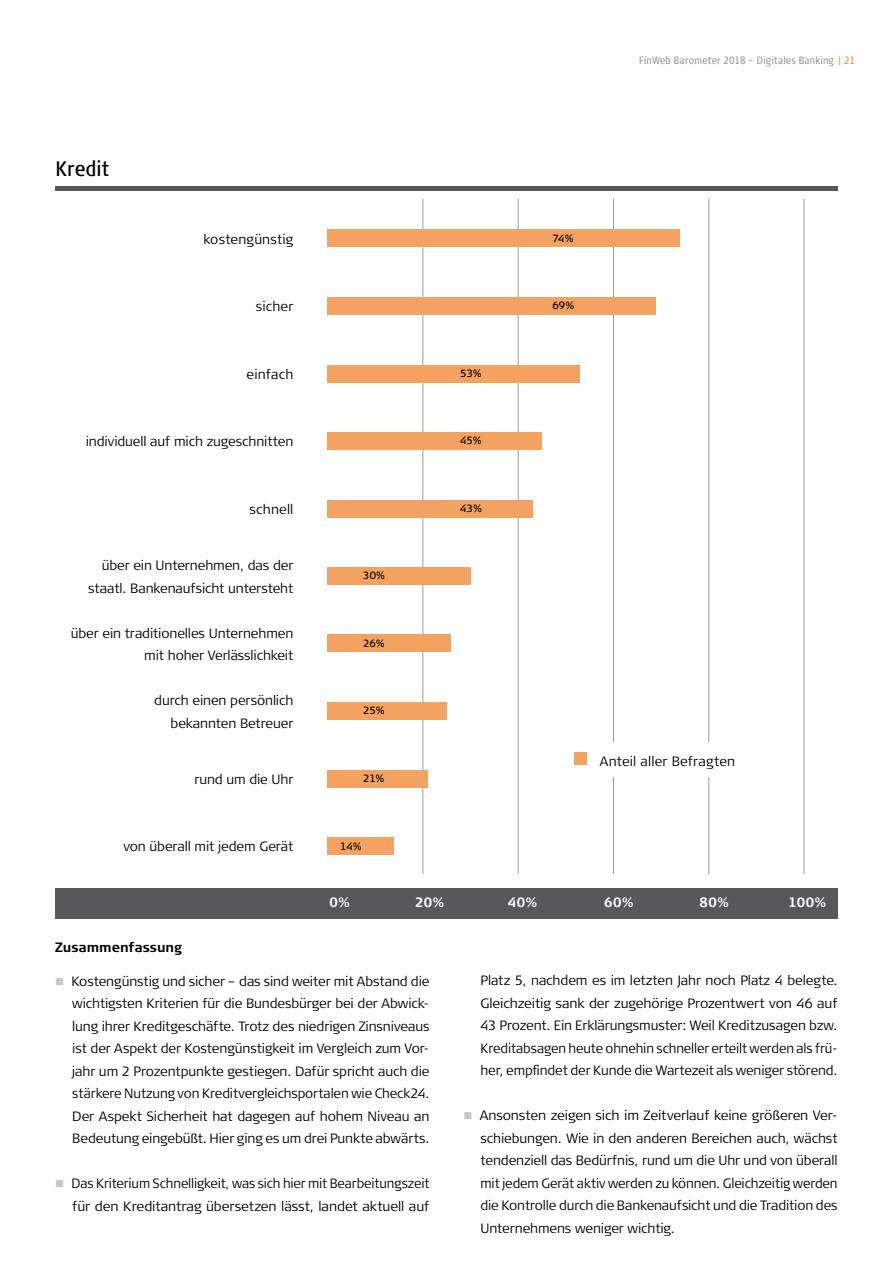
<style>
.page{position:relative;width:893px;height:1263px;background:#fff}
.page>*{position:absolute;margin:0;border:0;box-sizing:border-box;transform-origin:0 0}
.t1{font:21px "Signa Cond Column";letter-spacing:-.005em;color:#000}
.t2{font:300 13.5px/22.5px "Signa Column";letter-spacing:-.01em;color:#000;text-align:right}
.t3{font:300 13.5px/22.5px "Signa Column";letter-spacing:-.01em;color:#000;scale:.96 1}
.t4{font:300 13.5px "Signa Column";letter-spacing:.01em;color:#000}
.t5{font:700 13.5px "Signa Column";letter-spacing:.02em;color:#fff}
.t6{font:700 13.5px "Signa Column";letter-spacing:-.005em;color:#000}
.t7{font:300 13.5px "Signa Column";letter-spacing:.015em;color:#000}
.t8{font:300 10.5px "Signa Cond Column";letter-spacing:.02em;color:#87888a}
.t9{font:10.5px "Signa Column";letter-spacing:-.005em;color:#000}
.s1{color:#ee7f00}
</style>
<div class="page">
<hr style="left:423px;top:199px;width:1px;height:675px;background:#9c9e9f">
<hr style="left:518px;top:199px;width:1px;height:675px;background:#9c9e9f">
<hr style="left:613px;top:199px;width:1px;height:675px;background:#9c9e9f">
<hr style="left:708px;top:199px;width:1px;height:675px;background:#9c9e9f">
<hr style="left:804px;top:199px;width:1px;height:675px;background:#9c9e9f">
<div style="left:327px;top:230px;width:353px;height:17px;background:#f4a261"></div>
<div style="left:327px;top:298px;width:329px;height:17px;background:#f4a261"></div>
<div style="left:327px;top:365px;width:253px;height:17px;background:#f4a261"></div>
<div style="left:327px;top:432px;width:215px;height:17px;background:#f4a261"></div>
<div style="left:327px;top:500px;width:205px;height:17px;background:#f4a261"></div>
<div style="left:327px;top:567px;width:143px;height:17px;background:#f4a261"></div>
<div style="left:327px;top:635px;width:124px;height:17px;background:#f4a261"></div>
<div style="left:327px;top:702px;width:120px;height:17px;background:#f4a261"></div>
<div style="left:327px;top:770px;width:101px;height:17px;background:#f4a261"></div>
<div style="left:327px;top:838px;width:67px;height:17px;background:#f4a261"></div>
<hr style="left:55px;top:186px;width:783px;height:4px;background:#58585a">
<div style="left:561px;top:743px;width:188px;height:34px;background:#fff"></div>
<div style="left:574px;top:752px;width:13px;height:13px;background:#f4a261"></div>
<div style="left:55px;top:888px;width:783px;height:31px;background:#58585a"></div>
<p class="t8" style="left:639px;top:54px;width:217px">FinWeb Barometer 2018 – Digitales Banking <span class="s1">| 21</span></p>
<h1 class="t1" style="left:55px;top:157px;width:56px">Kredit</h1>
<p class="t4" style="left:203px;top:231px;width:91px">kostengünstig</p>
<p class="t9" style="left:552px;top:232px;width:23px">74%</p>
<p class="t2" style="left:256px;top:295px;width:39px">sicher</p>
<p class="t9" style="left:552px;top:300px;width:24px">69%</p>
<p class="t4" style="left:247px;top:366px;width:48px">einfach</p>
<p class="t9" style="left:460px;top:367px;width:23px">53%</p>
<p class="t2" style="left:86px;top:430px;width:209px">individuell auf mich zugeschnitten</p>
<p class="t9" style="left:460px;top:435px;width:23px">45%</p>
<p class="t7" style="left:250px;top:501px;width:45px">schnell</p>
<p class="t9" style="left:460px;top:503px;width:23px">43%</p>
<p class="t2" style="left:88px;top:554px;width:207px">über ein Unternehmen, das der staatl. Bankenaufsicht untersteht</p>
<p class="t2" style="left:71px;top:622px;width:224px">über ein traditionelles Unternehmen mit hoher Verlässlichkeit</p>
<p class="t2" style="left:154px;top:689px;width:141px">durch einen persönlich bekannten Betreuer</p>
<p class="t9" style="left:363px;top:570px;width:23px">30%</p>
<p class="t9" style="left:363px;top:637px;width:23px">26%</p>
<p class="t9" style="left:363px;top:705px;width:23px">25%</p>
<p class="t4" style="left:600px;top:753px;width:137px">Anteil aller Befragten</p>
<p class="t2" style="left:194px;top:768px;width:101px">rund um die Uhr</p>
<p class="t9" style="left:363px;top:773px;width:23px">21%</p>
<p class="t2" style="left:124px;top:835px;width:171px">von überall mit jedem Gerät</p>
<p class="t9" style="left:340px;top:840px;width:23px">14%</p>
<p class="t5" style="left:330px;top:895px;width:22px">0%</p>
<p class="t5" style="left:415px;top:895px;width:31px">20%</p>
<p class="t5" style="left:508px;top:895px;width:31px">40%</p>
<p class="t5" style="left:604px;top:895px;width:31px">60%</p>
<p class="t5" style="left:699px;top:895px;width:31px">80%</p>
<p class="t5" style="left:788px;top:895px;width:39px">100%</p>
<p class="t6" style="left:55px;top:939px;width:128px">Zusammenfassung</p>
<p class="t2" style="left:71px;top:970px;width:360px;text-align:justify">Kostengünstig und sicher – das sind weiter mit Abstand die wichtigsten Kriterien für die Bundesbürger bei der Abwick&shy;lung ihrer Kreditgeschäfte. Trotz des niedrigen Zinsniveaus ist der Aspekt der Kostengünstigkeit im Vergleich zum Vor&shy;jahr um 2 Prozentpunkte gestiegen. Dafür spricht auch die stärkere Nutzung von Kreditvergleichsportalen wie Check24.<br>Der Aspekt Sicherheit hat dagegen auf hohem Niveau an Bedeutung eingebüßt. Hier ging es um drei Punkte abwärts.</p>
<p class="t3" style="left:71px;top:1172px;width:374px">Das Kriterium Schnelligkeit, was sich hier mit Bearbeitungszeit für den Kreditantrag übersetzen lässt, landet aktuell auf</p>
<p class="t2" style="left:480px;top:969px;width:359px;text-align:justify">Platz 5, nachdem es im letzten Jahr noch Platz 4 belegte.<br>Gleichzeitig sank der zugehörige Prozentwert von 46 auf 43 Prozent. Ein Erklärungsmuster: Weil Kreditzusagen bzw.<br>Kreditabsagen heute ohnehin schneller erteilt werden als frü&shy;her, empfindet der Kunde die Wartezeit als weniger störend.</p>
<p class="t2" style="left:480px;top:1104px;width:360px;text-align:justify">Ansonsten zeigen sich im Zeitverlauf keine größeren Ver&shy;schiebungen. Wie in den anderen Bereichen auch, wächst tendenziell das Bedürfnis, rund um die Uhr und von überall mit jedem Gerät aktiv werden zu können. Gleichzeitig werden die Kontrolle durch die Bankenaufsicht und die Tradition des Unternehmens weniger wichtig.</p>
</div>
